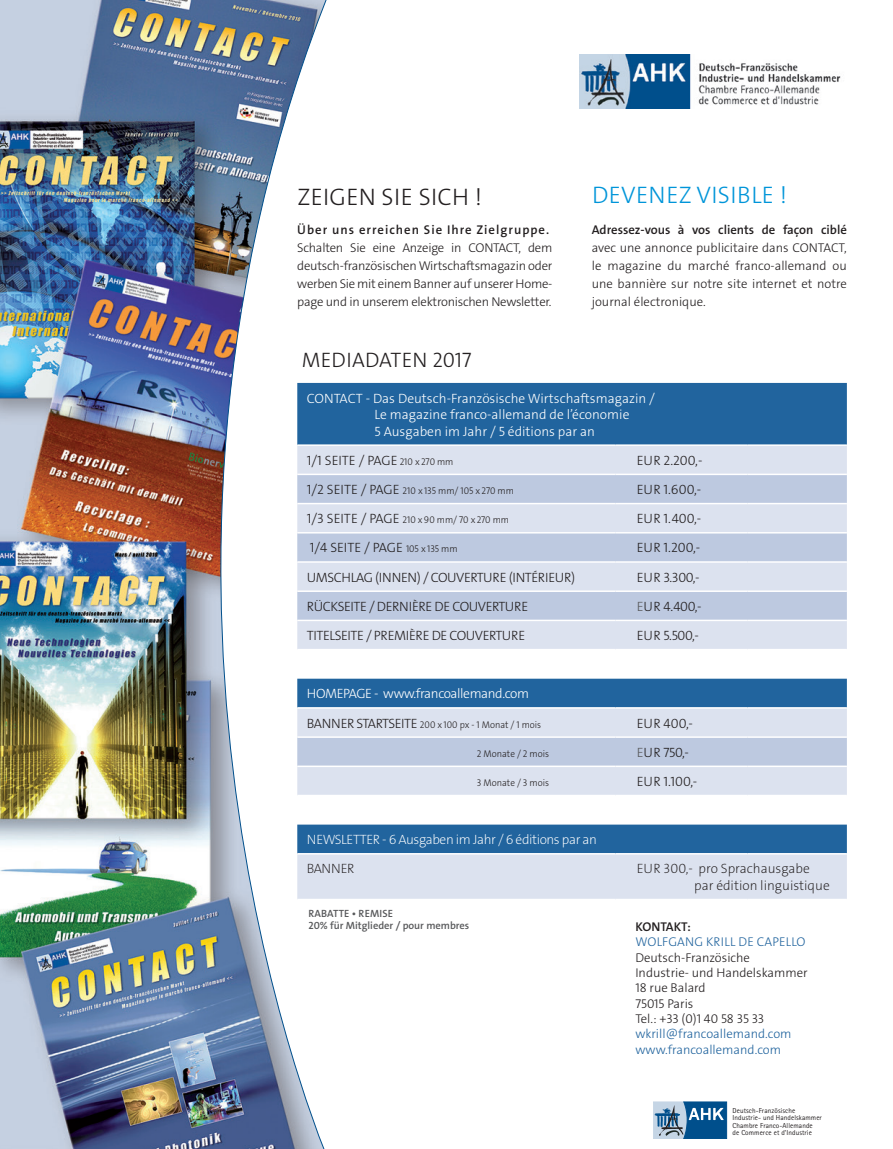
<style>
.page{position:relative;width:893px;height:1149px;background:#fff}
.page>*{position:absolute;margin:0;border:0;box-sizing:border-box;transform-origin:0 0}
.t1{font:24px "The Sans LP3 Lig";letter-spacing:.015em;color:#0095d9}
.t2{font:24px "The Sans LP3 Lig";letter-spacing:.015em;color:#231f20}
.t3{font:21px "The Sans LP3 Lig";letter-spacing:.01em;color:#231f20}
.t4{font:13.5px "The Sans LP3 Lig";letter-spacing:-.025em;color:#231f20}
.t5{font:13.5px "The Sans LP3 Lig";color:#fff}
.t6{font:13.5px "The Sans LP2 Ex Lig";color:#231f20}
.t7{font:13.5px "The Sans LP3 Lig";color:#231f20}
.t8{font:13.5px "The Sans LP2 Ex Lig";letter-spacing:-.03em;color:#fff}
.t9{font:13.5px "The Sans LP3 Lig";letter-spacing:-.03em;color:#fff}
.lead_norsk{font:12.75px/18px "The Sans LP3 Lig";color:#231f20;text-align:justify}
.t10{font:12.75px "The Sans LP3 Lig";color:#21649e}
.lead_norsk-2{font:12.75px "The Sans LP6 Se Bld";letter-spacing:.08em;color:#231f20}
.bildetekst{font:12.75px "The Sans LP6 Se Bld";letter-spacing:-.005em;color:#231f20}
.Ingress{font:10.5px "The Sans LP6 Se Bld";color:#57585a}
.t11{font:9.75px "The Sans LP3 Lig";color:#231f20;scale:.95 1}
.t12{font:7.2px/7.4px "Agfa Rotis Sans Serif";letter-spacing:.01em;color:#231f20}
.s1{font-family:"The Sans LP6 Se Bld"}
.s2{font-size:9.75px}
.s3{font-size:13.5px}
.s4{color:#57585a}
</style>
<div class="page">
<img style="left:0;top:0;width:335px;height:1148px">
<div style="left:297px;top:383px;width:550px;height:61px;background:#21649e"></div>
<svg style="left:297px;top:446px;width:550px;height:452px;fill:#dce2ef"></svg>
<svg style="left:297px;top:475px;width:550px;height:290px;background:#c1cee2"></svg>
<hr style="left:297px;top:444px;width:318px;height:2px;background:#fff">
<hr style="left:297px;top:473px;width:318px;height:2px;background:#fff">
<hr style="left:615px;top:473px;width:133px;height:2px;background:#fff">
<hr style="left:748px;top:473px;width:99px;height:2px;background:#fff">
<hr style="left:297px;top:502px;width:318px;height:2px;background:#fff">
<hr style="left:615px;top:502px;width:133px;height:2px;background:#fff">
<hr style="left:748px;top:502px;width:99px;height:2px;background:#fff">
<hr style="left:297px;top:532px;width:318px;height:1px;background:#fff">
<hr style="left:615px;top:532px;width:133px;height:1px;background:#fff">
<hr style="left:748px;top:532px;width:99px;height:1px;background:#fff">
<hr style="left:297px;top:561px;width:318px;height:1px;background:#fff">
<hr style="left:615px;top:561px;width:133px;height:1px;background:#fff">
<hr style="left:748px;top:561px;width:99px;height:1px;background:#fff">
<hr style="left:297px;top:590px;width:318px;height:1px;background:#fff">
<hr style="left:615px;top:590px;width:133px;height:1px;background:#fff">
<hr style="left:748px;top:590px;width:99px;height:1px;background:#fff">
<hr style="left:297px;top:619px;width:318px;height:2px;background:#fff">
<hr style="left:615px;top:619px;width:133px;height:2px;background:#fff">
<hr style="left:748px;top:619px;width:99px;height:2px;background:#fff">
<hr style="left:297px;top:648px;width:318px;height:2px;background:#fff">
<hr style="left:615px;top:648px;width:133px;height:2px;background:#fff">
<hr style="left:748px;top:648px;width:99px;height:2px;background:#fff">
<hr style="left:297px;top:707px;width:318px;height:1px;background:#fff">
<hr style="left:615px;top:707px;width:133px;height:1px;background:#fff">
<hr style="left:748px;top:707px;width:99px;height:1px;background:#fff">
<hr style="left:297px;top:736px;width:318px;height:1px;background:#fff">
<hr style="left:615px;top:736px;width:133px;height:1px;background:#fff">
<hr style="left:748px;top:736px;width:99px;height:1px;background:#fff">
<hr style="left:297px;top:765px;width:318px;height:1px;background:#fff">
<hr style="left:615px;top:765px;width:133px;height:1px;background:#fff">
<hr style="left:748px;top:765px;width:99px;height:1px;background:#fff">
<hr style="left:297px;top:794px;width:318px;height:2px;background:#fff">
<hr style="left:615px;top:794px;width:133px;height:2px;background:#fff">
<hr style="left:748px;top:794px;width:99px;height:2px;background:#fff">
<hr style="left:297px;top:852px;width:318px;height:2px;background:#fff">
<hr style="left:615px;top:852px;width:133px;height:2px;background:#fff">
<hr style="left:748px;top:852px;width:99px;height:2px;background:#fff">
<hr style="left:297px;top:898px;width:318px;height:2px;background:#fff">
<svg style="left:653px;top:1101px;width:74px;height:37px;background:#5686ac"></svg>
<img style="left:579px;top:54px;width:262px;height:55px">
<p class="t2" style="left:297px;top:182px;width:186px">ZEIGEN SIE SICH !</p>
<p class="lead_norsk-2" style="left:297px;top:222px;width:253px">Über uns erreichen Sie Ihre Zielgruppe.</p>
<p class="lead_norsk" style="left:297px;top:239px;width:257px">Schalten Sie eine Anzeige in CONTACT, dem deutsch-französischen Wirtschaftsmagazin oder werben Sie mit einem Banner auf unserer Home&shy;page und in unserem elektronischen Newsletter.</p>
<p class="t1" style="left:592px;top:180px;width:196px">DEVENEZ VISIBLE !</p>
<p class="lead_norsk" style="left:592px;top:221px;width:257px"><span class="s1">Adressez-vous à vos clients de façon ciblé </span>avec une annonce publicitaire dans CONTACT, le magazine du marché franco-allemand ou une bannière sur notre site internet et notre journal électronique.</p>
<p class="t3" style="left:302px;top:346px;width:171px">MEDIADATEN 2017</p>
<p class="t5" style="left:307px;top:389px;width:349px">CONTACT - Das Deutsch-Französische Wirtschaftsmagazin /</p>
<p class="t5" style="left:375px;top:405px;width:256px">Le magazine franco-allemand de l’économie</p>
<p class="t5" style="left:375px;top:422px;width:222px">5 Ausgaben im Jahr / 5 éditions par an</p>
<p class="t7" style="left:307px;top:451px;width:148px">1/1 SEITE / PAGE <span class="s2">210 x 270 mm</span></p>
<p class="t4" style="left:637px;top:451px;width:67px">EUR 2.200,-</p>
<p class="t11" style="left:307px;top:484px;width:220px"><span class="s3">1/2 SEITE / PAGE</span> 210 x 135 mm/ 105 x 270 mm</p>
<p class="t4" style="left:637px;top:480px;width:66px">EUR 1.600,-</p>
<p class="t11" style="left:307px;top:513px;width:214px"><span class="s3">1/3 SEITE / PAGE</span> 210 x 90 mm/ 70 x 270 mm</p>
<p class="t4" style="left:637px;top:510px;width:66px">EUR 1.400,-</p>
<p class="t7" style="left:310px;top:539px;width:149px">1/4 SEITE / PAGE <span class="s2">105 x 135 mm</span></p>
<p class="t4" style="left:637px;top:539px;width:65px">EUR 1.200,-</p>
<p class="t4" style="left:307px;top:568px;width:270px">UMSCHLAG (INNEN) / COUVERTURE (INTÉRIEUR)</p>
<p class="t4" style="left:637px;top:568px;width:64px">EUR 3.300,-</p>
<p class="t4" style="left:307px;top:597px;width:223px">RÜCKSEITE / DERNIÈRE DE COUVERTURE</p>
<p class="t4" style="left:637px;top:597px;width:66px"><span class="s4">E</span>UR 4.400,-</p>
<p class="t4" style="left:307px;top:626px;width:220px">TITELSEITE / PREMIÈRE DE COUVERTURE</p>
<p class="t4" style="left:637px;top:626px;width:64px">EUR 5.500,-</p>
<p class="t9" style="left:307px;top:684px;width:224px">HOMEPAGE - www.francoallemand.com</p>
<p class="t11" style="left:307px;top:717px;width:248px"><span class="s3">BANNER STARTSEITE</span> 200 x 100 px - 1 Monat / 1 mois</p>
<p class="t4" style="left:637px;top:714px;width:58px">EUR 400,-</p>
<p class="t11" style="left:477px;top:747px;width:78px">2 Monate / 2 mois</p>
<p class="t4" style="left:637px;top:743px;width:54px"><span class="s4">E</span>UR 750,-</p>
<p class="t11" style="left:477px;top:776px;width:78px">3 Monate / 3 mois</p>
<p class="t4" style="left:637px;top:772px;width:62px">EUR 1.100,-</p>
<p class="t8" style="left:307px;top:830px;width:292px">NEWSLETTER - 6 Ausgaben im Jahr / 6 éditions par an</p>
<p class="t6" style="left:307px;top:859px;width:49px">BANNER</p>
<p class="t6" style="left:637px;top:859px;width:175px">EUR 300,- pro Sprachausgabe</p>
<p class="t6" style="left:694px;top:876px;width:137px">par édition linguistique</p>
<p class="Ingress" style="left:309px;top:906px;width:86px">RABATTE • REMISE</p>
<p class="Ingress" style="left:308px;top:918px;width:162px">20% für Mitglieder / pour membres</p>
<p class="bildetekst" style="left:635px;top:918px;width:57px">KONTAKT:</p>
<p class="t10" style="left:635px;top:933px;width:172px">WOLFGANG KRILL DE CAPELLO</p>
<p class="lead_norsk" style="left:635px;top:949px;width:174px;line-height:15.3px;text-align:left">Deutsch-Französiche<br>Industrie- und Handelskammer<br>18 rue Balard<br>75015 Paris</p>
<p class="lead_norsk" style="left:635px;top:1009px;width:130px">Tel.: +33 (0)1 40 58 35 33</p>
<p class="t10" style="left:635px;top:1025px;width:158px">wkrill@francoallemand.com</p>
<p class="t10" style="left:635px;top:1040px;width:147px">www.francoallemand.com</p>
<p class="t12" style="left:732px;top:1106px;width:91px">Deutsch-Französische<br>Industrie- und Handelskammer<br>Chambre Franco-Allemande<br>de Commerce et d’Industrie</p>
</div>
